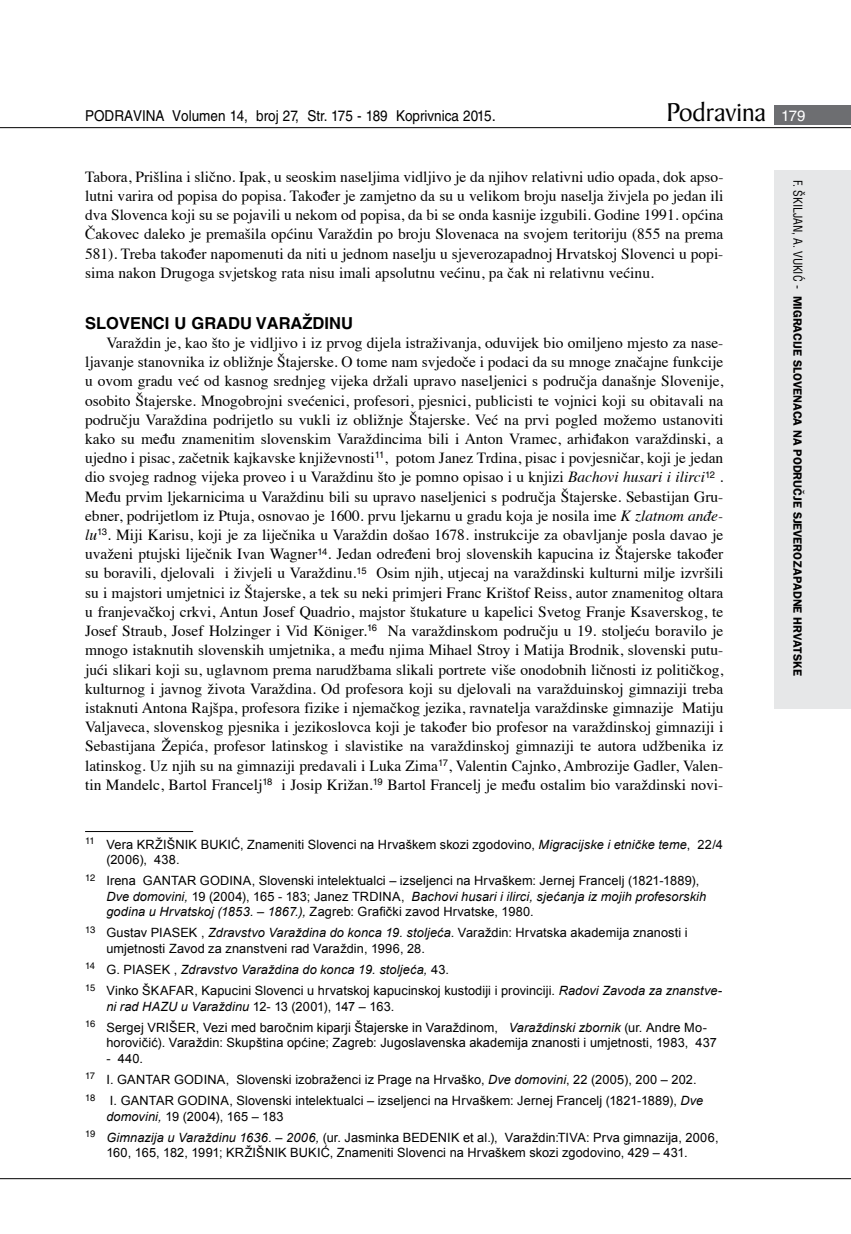
<style>
.page{position:relative;width:851px;height:1234px;background:#fff}
.page>*{position:absolute;margin:0;border:0;box-sizing:border-box;transform-origin:0 0}
.t1{font:27.6px "Baker Signet BT";color:#000}
.t2{font:700 16.5px "Helvetica LT Skin 29";color:#000}
.t3{font:15.45px/19.2px "Times";color:#000;text-align:justify}
.t4{font:15px "Helvetica LT Skin 29";color:#000;scale:.9 1}
.t5{font:12.75px/21.3px "Arial";letter-spacing:.01em;color:#000}
.t6{font:600 12px "ITC Franklin Gothic Skin 29";color:#000}
.t7{font:condensed 12px "Helvetica LT Skin 29";letter-spacing:-.005em;color:#000}
.s1{font-family:"Helvetica LT Skin 29";font-size:15px;color:#fff}
.s2{font-style:italic}
.s3{font-family:"ITC Franklin Gothic Skin 29";font-weight:600;font-stretch:normal}
</style>
<div class="page">
<div style="left:774px;top:170px;width:76px;height:538px;background:#e6e7e8"></div>
<div style="left:774px;top:105px;width:76px;height:19px;background:#6d6e71"></div>
<hr style="left:0;top:127px;width:850px;height:1px;background:#000">
<hr style="left:0;top:1177px;width:850px;height:1px;background:#000">
<hr style="left:85px;top:831px;width:108px;height:1px;background:#000">
<p class="t4" style="left:85px;top:107px;width:458px">PODRAVINA Volumen 14, broj 27, Str. 175 - 189 Koprivnica 2015.</p>
<h1 class="t1" style="left:666px;top:95px;width:141px">Podravina <span class="s1">179</span></h1>
<p class="t3" style="left:85px;top:166px;width:639px">Tabora, Prišlina i slično. Ipak, u seoskim naseljima vidljivo je da njihov relativni udio opada, dok apso&shy;lutni varira od popisa do popisa. Također je zamjetno da su u velikom broju naselja živjela po jedan ili dva Slovenca koji su se pojavili u nekom od popisa, da bi se onda kasnije izgubili. Godine 1991. općina Čakovec daleko je premašila općinu Varaždin po broju Slovenaca na svojem teritoriju (855 na prema 581). Treba također napomenuti da niti u jednom naselju u sjeverozapadnoj Hrvatskoj Slovenci u popi&shy;sima nakon Drugoga svjetskog rata nisu imali apsolutnu većinu, pa čak ni relativnu većinu.</p>
<p class="t2" style="left:85px;top:313px;width:269px">SLOVENCI U GRADU VARAŽDINU</p>
<p class="t3" style="left:85px;top:332px;width:639px;text-indent:21px">Varaždin je, kao što je vidljivo i iz prvog dijela istraživanja, oduvijek bio omiljeno mjesto za nase&shy;ljavanje stanovnika iz obližnje Štajerske. O tome nam svjedoče i podaci da su mnoge značajne funkcije u ovom gradu već od kasnog srednjeg vijeka držali upravo naseljenici s područja današnje Slovenije, osobito Štajerske. Mnogobrojni svećenici, profesori, pjesnici, publicisti te vojnici koji su obitavali na području Varaždina podrijetlo su vukli iz obližnje Štajerske. Već na prvi pogled možemo ustanoviti kako su među znamenitim slovenskim Varaždincima bili i Anton Vramec, arhiđakon varaždinski, a ujedno i pisac, začetnik kajkavske književnosti<sup>11</sup>, potom Janez Trdina, pisac i povjesničar, koji je jedan dio svojeg radnog vijeka proveo i u Varaždinu što je pomno opisao i u knjizi <span class="s2">Bachovi husari i ilirci</span><sup>12</sup> .<br>Među prvim ljekarnicima u Varaždinu bili su upravo naseljenici s područja Štajerske. Sebastijan Gru&shy;ebner, podrijetlom iz Ptuja, osnovao je 1600. prvu ljekarnu u gradu koja je nosila ime <span class="s2">K zlatnom anđe&shy;lu</span><sup>13</sup>. Miji Karisu, koji je za liječnika u Varaždin došao 1678. instrukcije za obavljanje posla davao je uvaženi ptujski liječnik Ivan Wagner<sup>14</sup>. Jedan određeni broj slovenskih kapucina iz Štajerske također su boravili, djelovali i živjeli u Varaždinu.<sup>15</sup> Osim njih, utjecaj na varaždinski kulturni milje izvršili su i majstori umjetnici iz Štajerske, a tek su neki primjeri Franc Krištof Reiss, autor znamenitog oltara u franjevačkoj crkvi, Antun Josef Quadrio, majstor štukature u kapelici Svetog Franje Ksaverskog, te Josef Straub, Josef Holzinger i Vid Königer.<sup>16</sup> Na varaždinskom području u 19. stoljeću boravilo je mnogo istaknutih slovenskih umjetnika, a među njima Mihael Stroy i Matija Brodnik, slovenski putu&shy;jući slikari koji su, uglavnom prema narudžbama slikali portrete više onodobnih ličnosti iz političkog, kulturnog i javnog života Varaždina. Od profesora koji su djelovali na varažduinskoj gimnaziji treba istaknuti Antona Rajšpa, profesora fizike i njemačkog jezika, ravnatelja varaždinske gimnazije Matiju Valjaveca, slovenskog pjesnika i jezikoslovca koji je također bio profesor na varaždinskoj gimnaziji i Sebastijana Žepića, profesor latinskog i slavistike na varaždinskoj gimnaziji te autora udžbenika iz latinskog. Uz njih su na gimnaziji predavali i Luka Zima<sup>17</sup>, Valentin Cajnko, Ambrozije Gadler, Valen&shy;tin Mandelc, Bartol Francelj<sup>18</sup> i Josip Križan.<sup>19</sup> Bartol Francelj je među ostalim bio varaždinski novi-</p>
<p class="t5" style="left:106px;top:836px;width:618px;line-height:15.3px;text-indent:-21px"><sup>11</sup> Vera KRŽIŠNIK BUKIĆ, Znameniti Slovenci na Hrvaškem skozi zgodovino, <span class="s2">Migracijske i etničke teme</span>, 22/4 (2006), 438.</p>
<p class="t5" style="left:106px;top:873px;width:601px;line-height:15.3px;text-indent:-21px"><sup>12</sup> Irena GANTAR GODINA, Slovenski intelektualci – izseljenci na Hrvaškem: Jernej Francelj (1821-1889),<br><span class="s2">Dve domovini,</span> 19 (2004), 165 - 183; Janez TRDINA, <span class="s2">Bachovi husari i ilirci, sjećanja iz mojih profesorskih godina u Hrvatskoj (1853. – 1867.),</span> Zagreb: Grafički zavod Hrvatske, 1980.</p>
<p class="t5" style="left:106px;top:925px;width:582px;line-height:15.3px;text-indent:-21px"><sup>13</sup> Gustav PIASEK , <span class="s2">Zdravstvo Varaždina do konca 19. stoljeća</span>. Varaždin: Hrvatska akademija znanosti i umjetnosti Zavod za znanstveni rad Varaždin, 1996, 28.</p>
<p class="t5" style="left:85px;top:958px;width:638px"><sup>14</sup> G. PIASEK , <span class="s2">Zdravstvo Varaždina do konca 19. stoljeća,</span> 43.<br><sup>15</sup> Vinko ŠKAFAR, Kapucini Slovenci u hrvatskoj kapucinskoj kustodiji i provinciji. <span class="s2">Radovi Zavoda za znanstve-</span></p>
<p class="t5" style="left:85px;top:995px;width:623px;text-indent:21px"><span class="s2">ni rad HAZU u Varaždinu</span> 12- 13 (2001), 147 – 163.<br><sup>16</sup> Sergej VRIŠER, Vezi med baročnim kiparji Štajerske in Varaždinom, <span class="s2">Varaždinski zbornik</span> (ur. Andre Mo-</p>
<p class="t5" style="left:106px;top:1032px;width:612px">horovičić). Varaždin: Skupština općine; Zagreb: Jugoslavenska akademija znanosti i umjetnosti, 1983, 437</p>
<p class="t5" style="left:85px;top:1047px;width:619px;text-indent:21px">- 440.<br><sup>17</sup> I. GANTAR GODINA, Slovenski izobraženci iz Prage na Hrvaško, <span class="s2">Dve domovini</span>, 22 (2005), 200 – 202.<br><sup>18</sup> I. GANTAR GODINA, Slovenski intelektualci – izseljenci na Hrvaškem: Jernej Francelj (1821-1889), <span class="s2">Dve</span></p>
<p class="t5" style="left:85px;top:1105px;width:635px;text-indent:21px"><span class="s2">domovini,</span> 19 (2004), 165 – 183<br><sup>19</sup> <span class="s2">Gimnazija u Varaždinu 1636. – 2006,</span> (ur. Jasminka BEDENIK et al.), Varaždin:TIVA: Prva gimnazija, 2006,</p>
<p class="t5" style="left:106px;top:1142px;width:582px">160, 165, 182, 1991; KRŽIŠNIK BUKIĆ, Znameniti Slovenci na Hrvaškem skozi zgodovino, 429 – 431.</p>
<p class="t7" style="left:805px;top:180px;width:129px;rotate:90deg">F. ŠKILJAN, A. VUKIĆ - <span class="s3">Migracije</span></p>
<p class="t6" style="left:804px;top:360px;width:14px;rotate:90deg">Slovenaca</p>
<p class="t6" style="left:804px;top:430px;width:27px;rotate:90deg">na područje</p>
<p class="t6" style="left:804px;top:511px;width:8px;rotate:90deg">sjeverozapadne</p>
<p class="t6" style="left:804px;top:617px;width:16px;rotate:90deg">Hrvatske</p>
</div>
